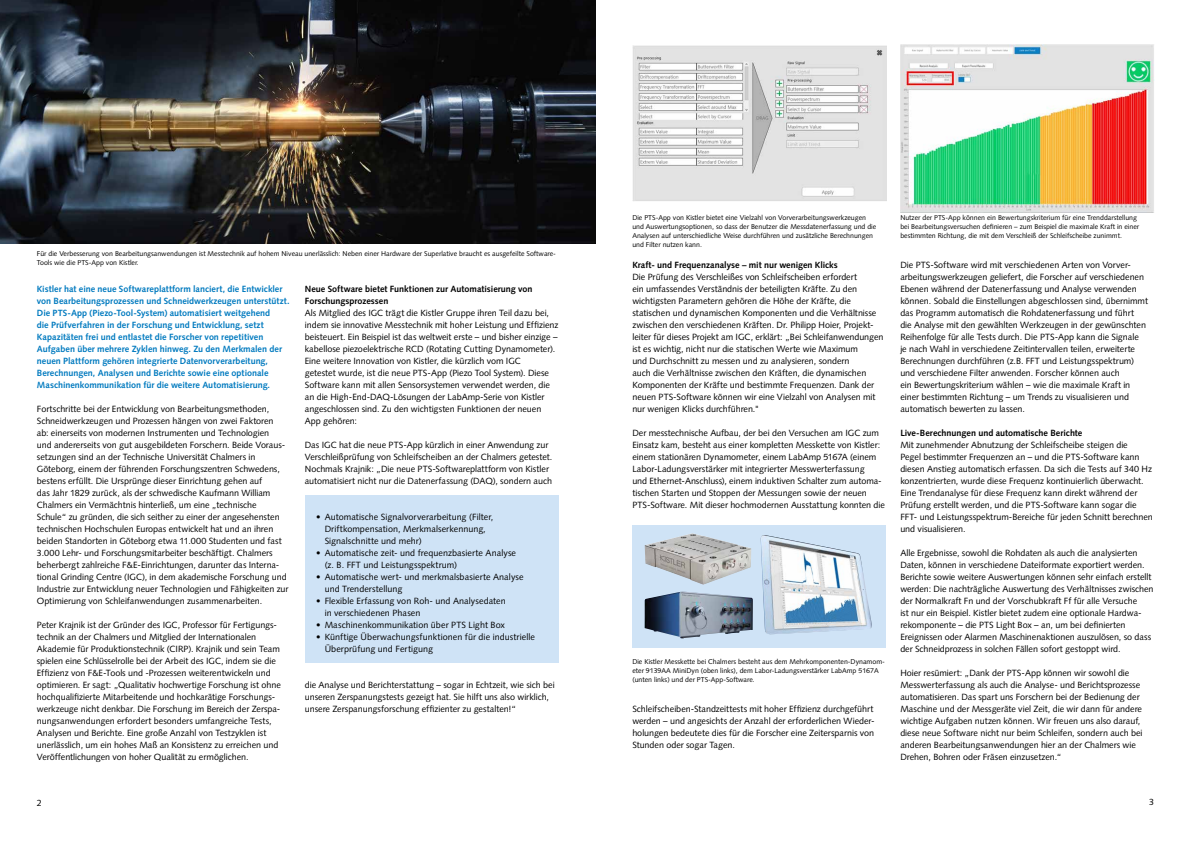
<style>
.page{position:relative;width:1191px;height:842px;background:#fff}
.page>*{position:absolute;margin:0;border:0;box-sizing:border-box;transform-origin:0 0}
.t1{font:9px/12px "Syntax LT Std";letter-spacing:-.005em;color:#000}
.t2{font:700 9px/12px "Syntax LT Std";color:#007abf}
.t3{font:700 9px/12px "Syntax LT Std";color:#000}
.t4{font:7px/9px "Syntax LT Std";color:#000}
</style>
<div class="page">
<img style="left:0;top:0;width:595px;height:244px">
<div style="left:305px;top:496px;width:253px;height:167px;background:#cfe3f6"></div>
<img style="left:632px;top:45px;width:254px;height:156px">
<img style="left:900px;top:44px;width:254px;height:168px">
<div style="left:632px;top:526px;width:254px;height:122px;background:#cfe3f6"></div>
<img style="left:644px;top:533px;width:107px;height:52px">
<img style="left:760px;top:535px;width:112px;height:99px">
<img style="left:644px;top:591px;width:109px;height:47px">
<p class="t4" style="left:37px;top:249px;width:520px">Für die Verbesserung von Bearbeitungsanwendungen ist Messtechnik auf hohem Niveau unerlässlich: Neben einer Hardware der Superlative braucht es ausgefeilte Software-<br>Tools wie die PTS-App von Kistler.</p>
<p class="t2" style="left:37px;top:283px;width:254px">Kistler hat eine neue Softwareplattform lanciert, die Entwickler von Bearbeitungsprozessen und Schneidwerkzeugen unterstützt.<br>Die PTS-App (Piezo-Tool-System) automatisiert weitgehend<br>die Prüfverfahren in der Forschung und Entwicklung, setzt Kapazitäten frei und entlastet die Forscher von repetitiven Aufgaben über mehrere Zyklen hinweg. Zu den Merkmalen der neuen Plattform gehören integrierte Datenvorverarbeitung, Berechnungen, Analysen und Berichte sowie eine optionale Maschinenkommunikation für die weitere Automatisierung.</p>
<p class="t1" style="left:37px;top:403px;width:253px">Fortschritte bei der Entwicklung von Bearbeitungsmethoden, Schneidwerkzeugen und Prozessen hängen von zwei Faktoren<br>ab: einerseits von modernen Instrumenten und Technologien<br>und andererseits von gut ausgebildeten Forschern. Beide Voraus&shy;setzungen sind an der Technische Universität Chalmers in Göteborg, einem der führenden Forschungszentren Schwedens, bestens erfüllt. Die Ursprünge dieser Einrichtung gehen auf<br>das Jahr 1829 zurück, als der schwedische Kaufmann William Chalmers ein Vermächtnis hinterließ, um eine „technische Schule“ zu gründen, die sich seither zu einer der angesehensten technischen Hochschulen Europas entwickelt hat und an ihren beiden Standorten in Göteborg etwa 11.000 Studenten und fast 3.000 Lehr- und Forschungsmitarbeiter beschäftigt. Chalmers beherbergt zahlreiche F&amp;E-Einrichtungen, darunter das Interna&shy;tional Grinding Centre (IGC), in dem akademische Forschung und Industrie zur Entwicklung neuer Technologien und Fähigkeiten zur Optimierung von Schleifanwendungen zusammenarbeiten.</p>
<p class="t1" style="left:37px;top:619px;width:245px">Peter Krajnik ist der Gründer des IGC, Professor für Fertigungs&shy;technik an der Chalmers und Mitglied der Internationalen Akademie für Produktionstechnik (CIRP). Krajnik und sein Team spielen eine Schlüsselrolle bei der Arbeit des IGC, indem sie die Effizienz von F&amp;E-Tools und -Prozessen weiterentwickeln und optimieren. Er sagt: „Qualitativ hochwertige Forschung ist ohne hochqualifizierte Mitarbeitende und hochkarätige Forschungs&shy;werkzeuge nicht denkbar. Die Forschung im Bereich der Zerspa&shy;nungsanwendungen erfordert besonders umfangreiche Tests, Analysen und Berichte. Eine große Anzahl von Testzyklen ist unerlässlich, um ein hohes Maß an Konsistenz zu erreichen und Veröffentlichungen von hoher Qualität zu ermöglichen.</p>
<p class="t3" style="left:305px;top:283px;width:229px">Neue Software bietet Funktionen zur Automatisierung von<br>Forschungsprozessen</p>
<p class="t1" style="left:305px;top:307px;width:255px">Als Mitglied des IGC trägt die Kistler Gruppe ihren Teil dazu bei, indem sie innovative Messtechnik mit hoher Leistung und Effizienz beisteuert. Ein Beispiel ist das weltweit erste – und bisher einzige – kabellose piezoelektrische RCD (Rotating Cutting Dynamometer).<br>Eine weitere Innovation von Kistler, die kürzlich vom IGC<br>getestet wurde, ist die neue PTS-App (Piezo Tool System). Diese Software kann mit allen Sensorsystemen verwendet werden, die an die High-End-DAQ-Lösungen der LabAmp-Serie von Kistler angeschlossen sind. Zu den wichtigsten Funktionen der neuen App gehören:</p>
<p class="t1" style="left:305px;top:438px;width:249px">Das IGC hat die neue PTS-App kürzlich in einer Anwendung zur Verschleißprüfung von Schleifscheiben an der Chalmers getestet.<br>Nochmals Krajnik: „Die neue PTS-Softwareplattform von Kistler automatisiert nicht nur die Datenerfassung (DAQ), sondern auch</p>
<p class="t1" style="left:325px;top:511px;width:170px;text-indent:-9px">• Automatische Signalvorverarbeitung (Filter,<br>Driftkompensation, Merkmalserkennung,<br>Signalschnitte und mehr)</p>
<p class="t1" style="left:325px;top:547px;width:193px;text-indent:-9px">• Automatische zeit- und frequenzbasierte Analyse (z. B. FFT und Leistungsspektrum)</p>
<p class="t1" style="left:325px;top:571px;width:200px;text-indent:-9px">• Automatische wert- und merkmalsbasierte Analyse und Trenderstellung</p>
<p class="t1" style="left:325px;top:595px;width:183px;text-indent:-9px">• Flexible Erfassung von Roh- und Analysedaten in verschiedenen Phasen</p>
<p class="t1" style="left:316px;top:619px;width:190px">• Maschinenkommunikation über PTS Light Box</p>
<p class="t1" style="left:325px;top:631px;width:212px;text-indent:-9px">• Künftige Überwachungsfunktionen für die industrielle<br>Überprüfung und Fertigung</p>
<p class="t1" style="left:305px;top:678px;width:251px">die Analyse und Berichterstattung – sogar in Echtzeit, wie sich bei unseren Zerspanungstests gezeigt hat. Sie hilft uns also wirklich, unsere Zerspanungsforschung effizienter zu gestalten!“</p>
<p class="t4" style="left:632px;top:213px;width:245px">Die PTS-App von Kistler bietet eine Vielzahl von Vorverarbeitungswerkzeugen und Auswertungsoptionen, so dass der Benutzer die Messdatenerfassung und die Analysen auf unterschiedliche Weise durchführen und zusätzliche Berechnungen und Filter nutzen kann.</p>
<p class="t4" style="left:900px;top:213px;width:240px">Nutzer der PTS-App können ein Bewertungskriterium für eine Trenddarstellung bei Bearbeitungsversuchen definieren – zum Beispiel die maximale Kraft in einer bestimmten Richtung, die mit dem Verschleiß der Schleifscheibe zunimmt.</p>
<p class="t3" style="left:632px;top:259px;width:207px">Kraft- und Frequenzanalyse – mit nur wenigen Klicks</p>
<p class="t1" style="left:632px;top:270px;width:253px">Die Prüfung des Verschleißes von Schleifscheiben erfordert<br>ein umfassendes Verständnis der beteiligten Kräfte. Zu den wichtigsten Parametern gehören die Höhe der Kräfte, die statischen und dynamischen Komponenten und die Verhältnisse zwischen den verschiedenen Kräften. Dr. Philipp Hoier, Projekt&shy;leiter für dieses Projekt am IGC, erklärt: „Bei Schleifanwendungen ist es wichtig, nicht nur die statischen Werte wie Maximum<br>und Durchschnitt zu messen und zu analysieren, sondern<br>auch die Verhältnisse zwischen den Kräften, die dynamischen Komponenten der Kräfte und bestimmte Frequenzen. Dank der neuen PTS-Software können wir eine Vielzahl von Analysen mit nur wenigen Klicks durchführen."</p>
<p class="t1" style="left:632px;top:426px;width:254px">Der messtechnische Aufbau, der bei den Versuchen am IGC zum Einsatz kam, besteht aus einer kompletten Messkette von Kistler: einem stationären Dynamometer, einem LabAmp 5167A (einem Labor-Ladungsverstärker mit integrierter Messwerterfassung<br>und Ethernet-Anschluss), einem induktiven Schalter zum automa&shy;tischen Starten und Stoppen der Messungen sowie der neuen PTS-Software. Mit dieser hochmodernen Ausstattung konnten die</p>
<p class="t4" style="left:632px;top:657px;width:254px">Die Kistler Messkette bei Chalmers besteht aus dem Mehrkomponenten-Dynamom&shy;eter 9139AA MiniDyn (oben links), dem Labor-Ladungsverstärker LabAmp 5167A (unten links) und der PTS-App-Software.</p>
<p class="t1" style="left:632px;top:702px;width:244px">Schleifscheiben-Standzeittests mit hoher Effizienz durchgeführt werden – und angesichts der Anzahl der erforderlichen Wieder&shy;holungen bedeutete dies für die Forscher eine Zeitersparnis von Stunden oder sogar Tagen.</p>
<p class="t1" style="left:900px;top:259px;width:249px">Die PTS-Software wird mit verschiedenen Arten von Vorver&shy;arbeitungswerkzeugen geliefert, die Forscher auf verschiedenen Ebenen während der Datenerfassung und Analyse verwenden können. Sobald die Einstellungen abgeschlossen sind, übernimmt das Programm automatisch die Rohdatenerfassung und führt<br>die Analyse mit den gewählten Werkzeugen in der gewünschten Reihenfolge für alle Tests durch. Die PTS-App kann die Signale<br>je nach Wahl in verschiedene Zeitintervallen teilen, erweiterte Berechnungen durchführen (z.B. FFT und Leistungsspektrum) und verschiedene Filter anwenden. Forscher können auch<br>ein Bewertungskriterium wählen – wie die maximale Kraft in einer bestimmten Richtung – um Trends zu visualisieren und automatisch bewerten zu lassen.</p>
<p class="t3" style="left:900px;top:427px;width:184px">Live-Berechnungen und automatische Berichte</p>
<p class="t1" style="left:900px;top:439px;width:254px">Mit zunehmender Abnutzung der Schleifscheibe steigen die<br>Pegel bestimmter Frequenzen an – und die PTS-Software kann diesen Anstieg automatisch erfassen. Da sich die Tests auf 340 Hz konzentrierten, wurde diese Frequenz kontinuierlich überwacht.<br>Eine Trendanalyse für diese Frequenz kann direkt während der Prüfung erstellt werden, und die PTS-Software kann sogar die FFT- und Leistungsspektrum-Bereiche für jeden Schnitt berechnen und visualisieren.</p>
<p class="t1" style="left:900px;top:547px;width:255px">Alle Ergebnisse, sowohl die Rohdaten als auch die analysierten Daten, können in verschiedene Dateiformate exportiert werden.<br>Berichte sowie weitere Auswertungen können sehr einfach erstellt werden: Die nachträgliche Auswertung des Verhältnisses zwischen der Normalkraft Fn und der Vorschubkraft Ff für alle Versuche<br>ist nur ein Beispiel. Kistler bietet zudem eine optionale Hardwa&shy;rekomponente – die PTS Light Box – an, um bei definierten Ereignissen oder Alarmen Maschinenaktionen auszulösen, so dass der Schneidprozess in solchen Fällen sofort gestoppt wird.</p>
<p class="t1" style="left:900px;top:667px;width:244px">Hoier resümiert: „Dank der PTS-App können wir sowohl die Messwerterfassung als auch die Analyse- und Berichtsprozesse automatisieren. Das spart uns Forschern bei der Bedienung der Maschine und der Messgeräte viel Zeit, die wir dann für andere wichtige Aufgaben nutzen können. Wir freuen uns also darauf, diese neue Software nicht nur beim Schleifen, sondern auch bei anderen Bearbeitungsanwendungen hier an der Chalmers wie Drehen, Bohren oder Fräsen einzusetzen.“</p>
<p class="t1" style="left:37px;top:797px;width:7px">2</p>
<p class="t1" style="left:1149px;top:796px;width:7px">3</p>
</div>
